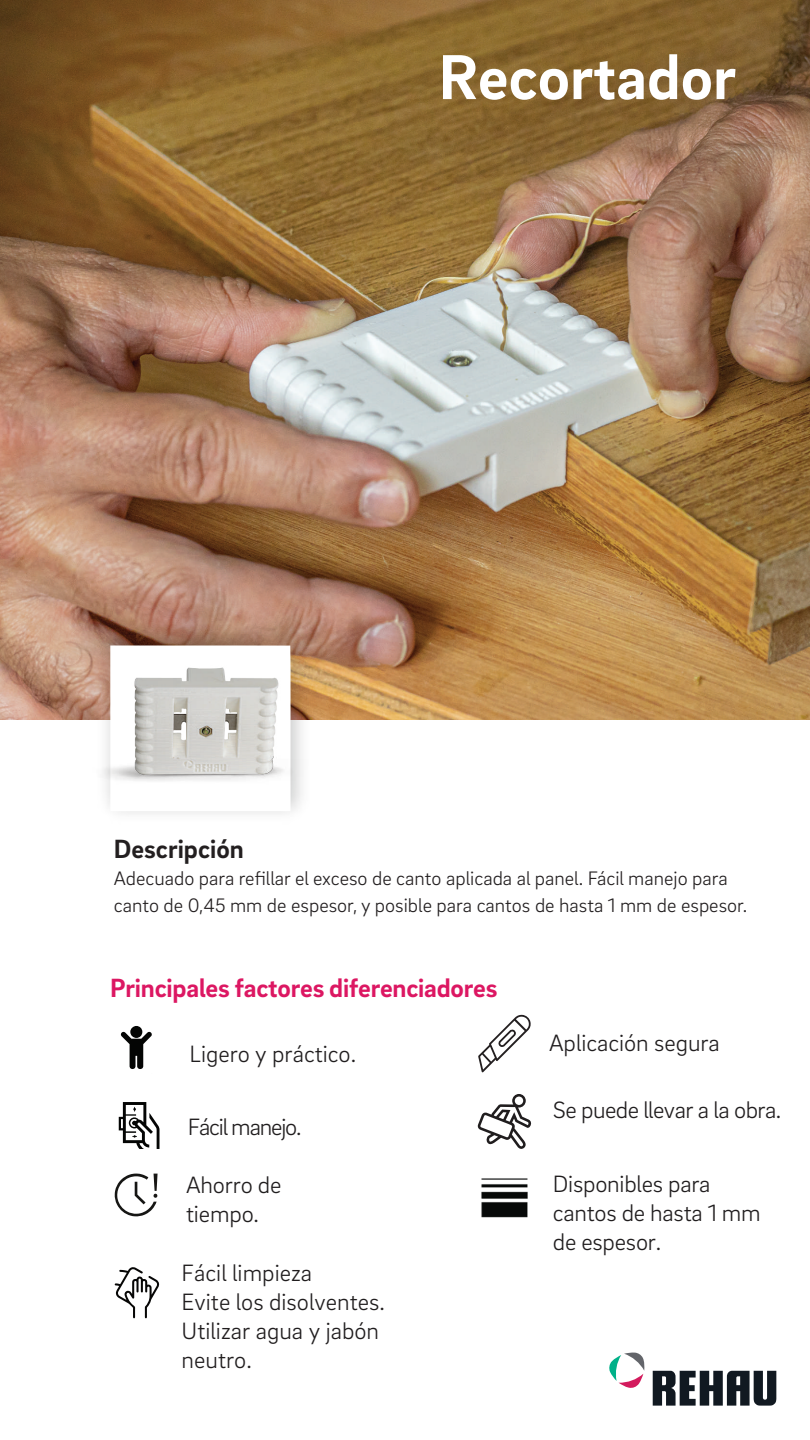
<style>
.page{position:relative;width:810px;height:1440px;background:#fff}
.page>*{position:absolute;margin:0;border:0;box-sizing:border-box;transform-origin:0 0}
.t1{font:700 65px "Brix Sans";color:#fff}
.t2{font:700 27px "Brix Sans";letter-spacing:-.01em;color:#dc1762}
.t3{font:700 27px "Brix Sans";color:#231f20}
.t4{font:300 24.2px/29px "Brix Sans";color:#201d1e}
.t5{font:300 24.2px "Brix Sans";letter-spacing:-.025em;color:#201d1e}
.t6{font:300 24.2px "Brix Sans";letter-spacing:-.05em;color:#201d1e}
.t7{font:300 20px/27px "Brix Sans";color:#231f20}
</style>
<div class="page">
<img style="left:0;top:0;width:810px;height:720px">
<img style="left:89px;top:616px;width:229px;height:198px">
<svg style="left:110px;top:646px;width:181px;height:165px"></svg>
<svg style="left:478px;top:1094px;width:54px;height:55px"></svg>
<svg style="left:119px;top:1102px;width:41px;height:47px"></svg>
<svg style="left:115px;top:1174px;width:43px;height:43px"></svg>
<img style="left:481px;top:1178px;width:47px;height:40px">
<svg style="left:121px;top:1026px;width:31px;height:43px"></svg>
<svg style="left:609px;top:1352px;width:36px;height:36px"></svg>
<svg style="left:653px;top:1371px;width:123px;height:35px"></svg>
<img style="left:93px;top:655px;width:216px;height:148px">
<svg style="left:115px;top:1267px;width:44px;height:51px"></svg>
<svg style="left:478px;top:1015px;width:53px;height:57px"></svg>
<h1 class="t1" style="left:439px;top:35px;width:299px">Recortador</h1>
<p class="t3" style="left:114px;top:831px;width:132px">Descripción</p>
<p class="t7" style="left:114px;top:863px;width:635px">Adecuado para refillar el exceso de canto aplicada al panel. Fácil manejo para canto de 0,45 mm de espesor, y posible para cantos de hasta 1 mm de espesor.</p>
<p class="t2" style="left:110px;top:971px;width:389px">Principales factores diferenciadores</p>
<p class="t4" style="left:190px;top:1038px;width:168px">Ligero y práctico.</p>
<p class="t6" style="left:188px;top:1111px;width:115px">Fácil manejo.</p>
<p class="t4" style="left:186px;top:1169px;width:97px">Ahorro de tiempo.</p>
<p class="t4" style="left:182px;top:1257px;width:205px">Fácil limpieza<br>Evite los disolventes.<br>Utilizar agua y jabón neutro.</p>
<p class="t4" style="left:549px;top:1027px;width:172px">Aplicación segura</p>
<p class="t5" style="left:553px;top:1094px;width:230px">Se puede llevar a la obra.</p>
<p class="t4" style="left:553px;top:1169px;width:209px">Disponibles para cantos de hasta 1 mm de espesor.</p>
</div>
